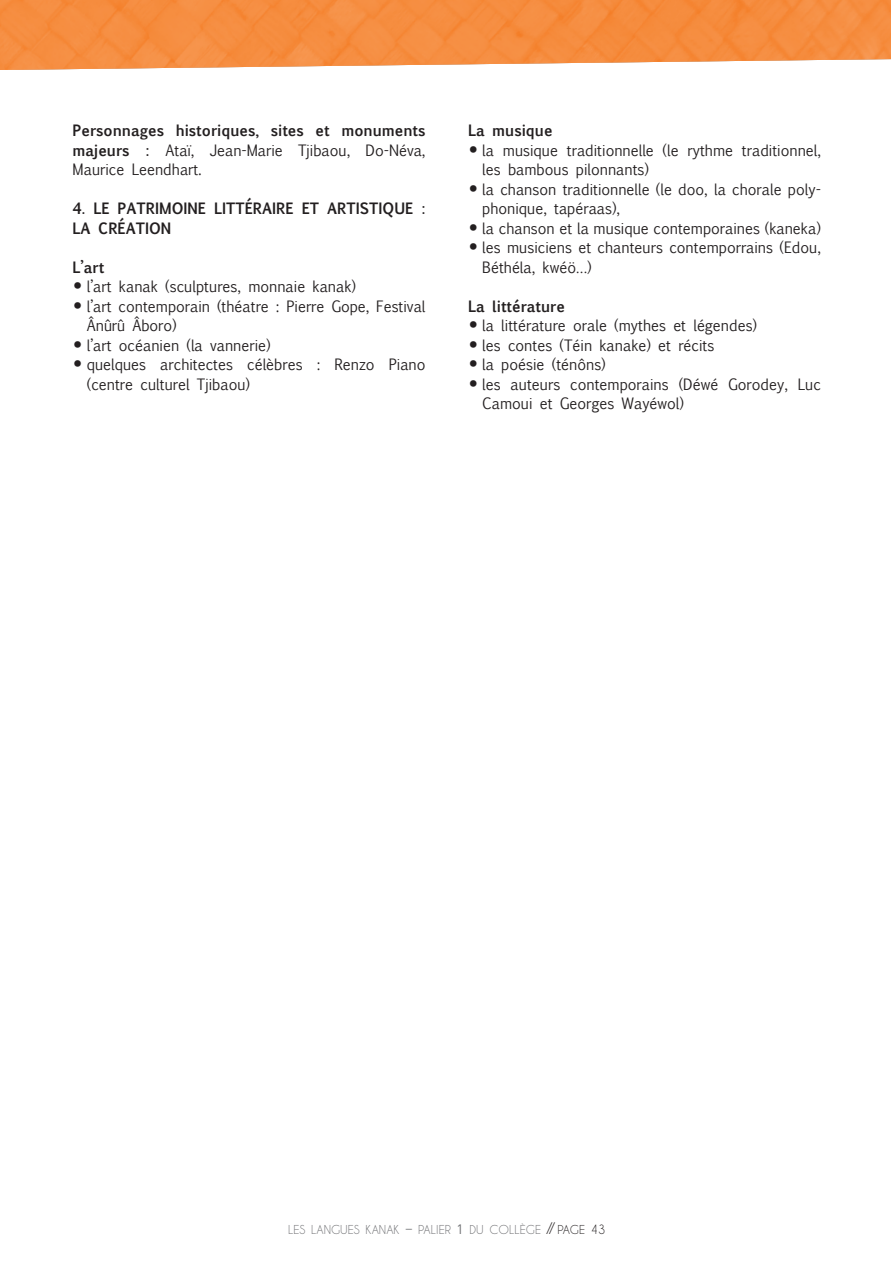
<style>
.page{position:relative;width:891px;height:1263px;background:#fff}
.page>*{position:absolute;margin:0;border:0;box-sizing:border-box;transform-origin:0 0}
.t1{font:15px/19.5px "Euphemia UCAS";color:#231f20;scale:.96 1}
.t2{font:700 15px/19.5px "Euphemia UCAS";color:#231f20;scale:.96 1}
.t3{font:11.55px "Caviar Dreams";color:#6c6d70}
.s1{font-weight:700}
.s2{font-family:"Calibri";font-size:21px}
.s3{font-size:16.5px}
.s4{font-family:"DIN";font-size:13.5px}
.s5{font-size:15px;color:#231f20}
.s6{color:#231f20}
.s7{font-size:12px;color:#231f20}
</style>
<div class="page">
<img style="left:0;top:0;width:891px;height:70px">
<p class="t1" style="left:73px;top:121px;width:369px;text-align:justify"><span class="s1">Personnages historiques, sites et monuments majeurs :</span> Ataï, Jean-Marie Tjibaou, Do-Néva, Maurice Leendhart.</p>
<p class="t2" style="left:73px;top:198px;width:369px">4. Le patrimoine littéraire et artistique : la création</p>
<p class="t2" style="left:73px;top:257px;width:35px">L’art</p>
<p class="t1" style="left:73px;top:277px;width:297px"><span class="s2">•</span> l’art kanak (sculptures, monnaie kanak)</p>
<p class="t1" style="left:87px;top:296px;width:354px;text-indent:-14px"><span class="s2">•</span> l’art contemporain (théatre : Pierre Gope, Festival<br>Ânûrû Âboro)</p>
<p class="t1" style="left:73px;top:335px;width:208px"><span class="s2">•</span> l’art océanien (la vannerie)</p>
<p class="t1" style="left:87px;top:355px;width:354px;text-indent:-14px"><span class="s2">•</span> quelques architectes célèbres : Renzo Piano (centre culturel Tjibaou)</p>
<p class="t2" style="left:468px;top:120px;width:90px">La musique</p>
<p class="t1" style="left:482px;top:140px;width:354px;text-indent:-14px"><span class="s2">•</span> la musique traditionnelle (le rythme traditionnel, les bambous pilonnants)</p>
<p class="t1" style="left:482px;top:179px;width:354px;text-indent:-14px"><span class="s2">•</span> la chanson traditionnelle (le doo, la chorale poly&shy;phonique, tapéraas),</p>
<p class="t1" style="left:468px;top:218px;width:369px"><span class="s2">•</span> la chanson et la musique contemporaines (kaneka)</p>
<p class="t1" style="left:482px;top:238px;width:354px;text-indent:-14px"><span class="s2">•</span> les musiciens et chanteurs contemporrains (Edou,<br>Béthéla, kwéö…)</p>
<p class="t2" style="left:468px;top:296px;width:103px">La littérature</p>
<p class="t1" style="left:468px;top:316px;width:303px"><span class="s2">•</span> la littérature orale (mythes et légendes)</p>
<p class="t1" style="left:468px;top:335px;width:258px"><span class="s2">•</span> les contes (Téin kanake) et récits</p>
<p class="t1" style="left:468px;top:355px;width:145px"><span class="s2">•</span> la poésie (ténôns)</p>
<p class="t1" style="left:482px;top:374px;width:354px;text-indent:-14px"><span class="s2">•</span> les auteurs contemporains (Déwé Gorodey, Luc<br>Camoui et Georges Wayéwol)</p>
<p class="t3" style="left:288px;top:1223px;width:319px">LES LANGUES KANAK <span class="s3">–</span> PALIER <span class="s4">1</span> DU COLLÈGE <span class="s5">//</span> <span class="s6">PAGE</span> <span class="s7">43</span></p>
</div>
